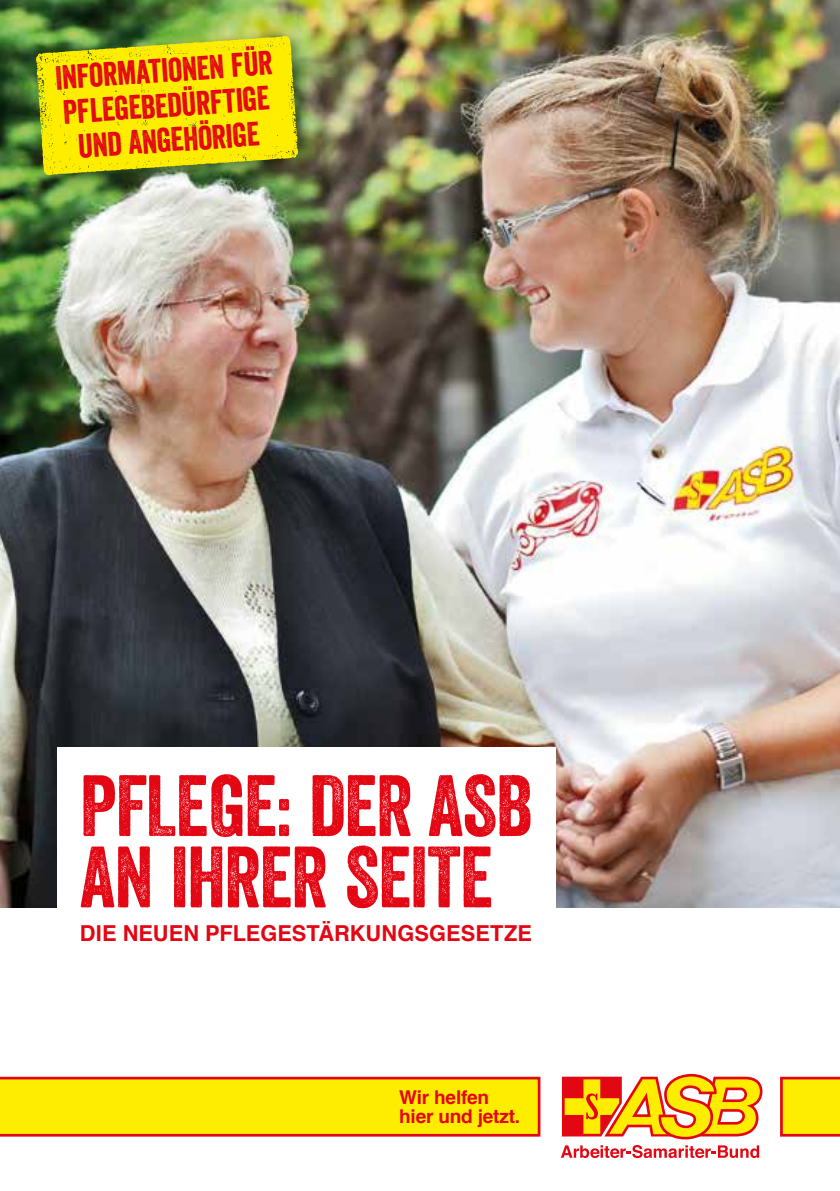
<style>
.page{position:relative;width:840px;height:1191px;background:#fff}
.page>*{position:absolute;margin:0;border:0;box-sizing:border-box;transform-origin:0 0}
.t1{font:84px/71.4px "Veneer";letter-spacing:-.015em;color:#e30613}
.t2{font:32.8px/35px "Veneer";color:#e30613;text-align:center}
.t3{font:700 22px "Helvetica";letter-spacing:.005em;color:#e30613}
.t4{font:700 19px/19px "Helvetica";letter-spacing:-.01em;color:#e30613}
</style>
<div class="page">
<img style="left:0;top:0;width:839px;height:907px">
<div style="left:57px;top:747px;width:498px;height:232px;background:#fff"></div>
<div style="left:28px;top:28px;width:285px;height:163px;background:#000;opacity:.4"></div>
<svg style="left:36px;top:36px;width:262px;height:139px;background:#e3da08"></svg>
<svg style="left:0;top:1076px;width:540px;height:60px;background:#fcda04"></svg>
<svg style="left:561px;top:1145px;width:197px;height:13px"></svg>
<svg style="left:561px;top:1074px;width:201px;height:65px"></svg>
<svg style="left:780px;top:1076px;width:59px;height:60px;background:#fbd105"></svg>
<p class="t2" style="left:54px;top:60px;width:219px;rotate:-4deg">Informationen für<br>Pfl egebedürftige und Angehörige</p>
<h1 class="t1" style="left:80px;top:769px;width:453px">PFLEGE: DER ASB<br>AN IHRER SEITE</h1>
<p class="t3" style="left:80px;top:915px;width:453px">DIE NEUEN PFLEGESTÄRKUNGSGESETZE</p>
<p class="t4" style="left:399px;top:1088px;width:122px">Wir helfen hier und jetzt.</p>
</div>
